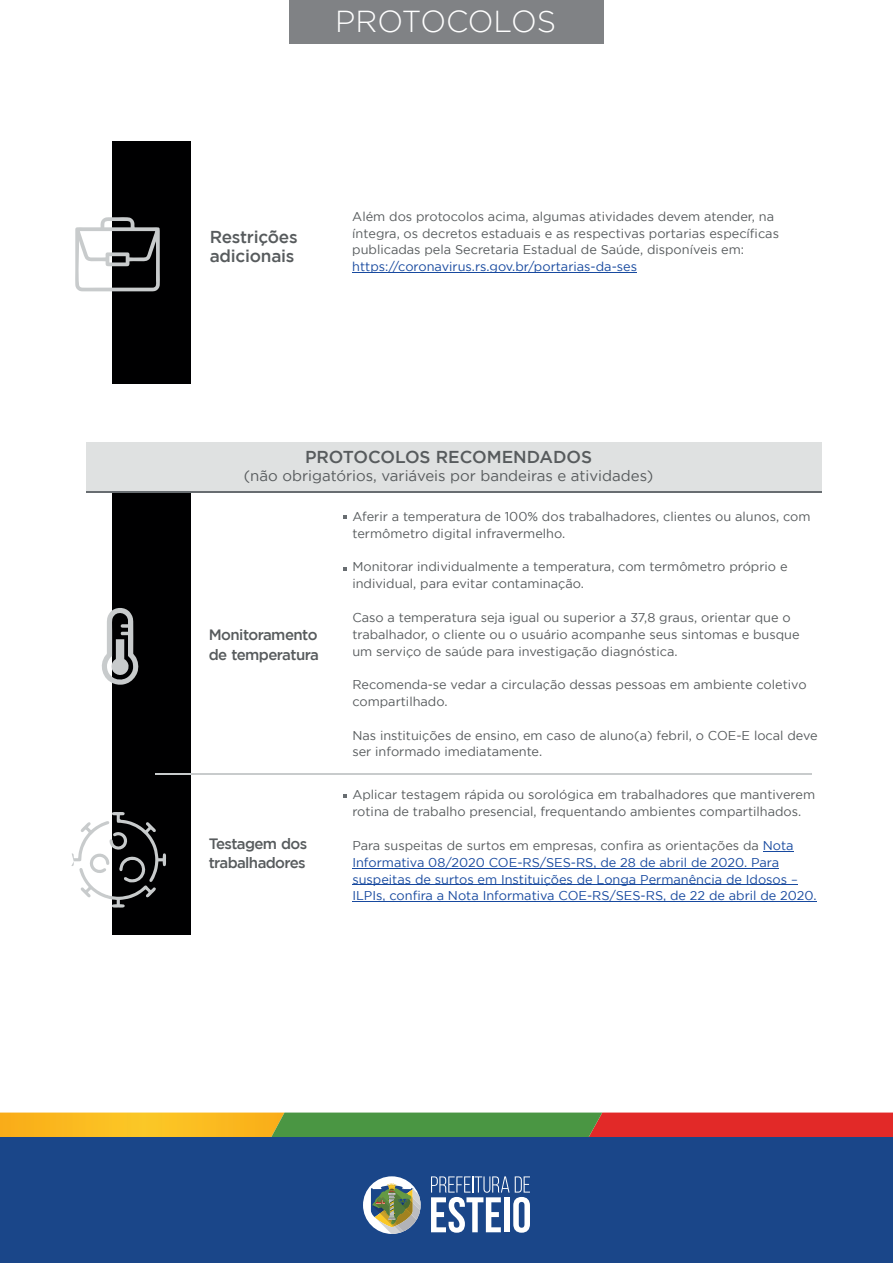
<style>
.page{position:relative;width:893px;height:1263px;background:#fff}
.page>*{position:absolute;margin:0;border:0;box-sizing:border-box;transform-origin:0 0}
.t1{font:300 30.3px "Gotham";letter-spacing:-.005em;color:#fff}
.t2{font:500 17.25px/19.4px "Gotham";letter-spacing:-.015em;color:#575b5d}
.t3{font:500 15px/19.5px "Gotham";letter-spacing:-.04em;color:#575b5d}
.t4{font:15px "Gotham";color:#575b5d}
.t5{font:12.75px/16.8px "Gotham";color:#575b5d}
.t6{font:12.75px/16.8px "Gotham";color:#17499f}
.s1{color:#575b5d}
</style>
<div class="page">
<svg style="left:0;top:1112px;width:893px;height:26px"></svg>
<div style="left:0;top:1138px;width:893px;height:125px;background:#1a4689"></div>
<svg style="left:431px;top:1176px;width:99px;height:57px"></svg>
<div style="left:363px;top:1176px;width:58px;height:58px;background:#fff;border-radius:50%"></div>
<svg style="left:371px;top:1183px;width:50px;height:51px"></svg>
<div style="left:289px;top:0;width:314px;height:43px;background:#808285"></div>
<div style="left:112px;top:141px;width:78px;height:243px;background:#000001"></div>
<hr style="left:352px;top:272px;width:285px;height:1px;background:#17499f">
<svg style="left:75px;top:217px;width:85px;height:74px"></svg>
<div style="left:112px;top:492px;width:78px;height:443px;background:#000001"></div>
<svg style="left:343px;top:515px;width:4px;height:4px"></svg>
<svg style="left:102px;top:608px;width:37px;height:77px"></svg>
<div style="left:86px;top:442px;width:735px;height:49px;background:#dfe1e1"></div>
<hr style="left:86px;top:491px;width:735px;height:1px;background:#686d71">
<hr style="left:155px;top:774px;width:657px;height:1px;background:#c8cbcc">
<hr style="left:763px;top:851px;width:31px;height:1px;background:#17499f">
<hr style="left:352px;top:868px;width:427px;height:1px;background:#17499f">
<hr style="left:352px;top:885px;width:446px;height:1px;background:#17499f">
<hr style="left:352px;top:901px;width:96px;height:1px;background:#17499f">
<hr style="left:448px;top:901px;width:368px;height:1px;background:#17499f">
<svg style="left:343px;top:794px;width:4px;height:4px"></svg>
<svg style="left:71px;top:812px;width:96px;height:96px"></svg>
<svg style="left:343px;top:567px;width:4px;height:3px"></svg>
<h1 class="t1" style="left:335px;top:5px;width:222px">PROTOCOLOS</h1>
<h2 class="t2" style="left:210px;top:227px;width:90px">Restrições adicionais</h2>
<p class="t5" style="left:352px;top:208px;width:428px">Além dos protocolos acima, algumas atividades devem atender, na íntegra, os decretos estaduais e as respectivas portarias específicas publicadas pela Secretaria Estadual de Saúde, disponíveis em:</p>
<p class="t6" style="left:352px;top:258px;width:286px">https://coronavirus.rs.gov.br/portarias-da-ses</p>
<h2 class="t2" style="left:305px;top:447px;width:289px">PROTOCOLOS RECOMENDADOS</h2>
<p class="t4" style="left:244px;top:468px;width:411px">(não obrigatórios, variáveis por bandeiras e atividades)</p>
<p class="t3" style="left:209px;top:625px;width:112px">Monitoramento de temperatura</p>
<p class="t3" style="left:209px;top:833px;width:100px">Testagem dos trabalhadores</p>
<p class="t5" style="left:352px;top:508px;width:460px">Aferir a temperatura de 100% dos trabalhadores, clientes ou alunos, com termômetro digital infravermelho.</p>
<p class="t5" style="left:352px;top:558px;width:437px">Monitorar individualmente a temperatura, com termômetro próprio e individual, para evitar contaminação.</p>
<p class="t5" style="left:352px;top:609px;width:449px">Caso a temperatura seja igual ou superior a 37,8 graus, orientar que o trabalhador, o cliente ou o usuário acompanhe seus sintomas e busque um serviço de saúde para investigação diagnóstica.</p>
<p class="t5" style="left:352px;top:676px;width:456px">Recomenda-se vedar a circulação dessas pessoas em ambiente coletivo compartilhado.</p>
<p class="t5" style="left:352px;top:726px;width:467px">Nas instituições de ensino, em caso de aluno(a) febril, o COE-E local deve ser informado imediatamente.</p>
<p class="t5" style="left:352px;top:786px;width:464px">Aplicar testagem rápida ou sorológica em trabalhadores que mantiverem rotina de trabalho presencial, frequentando ambientes compartilhados.</p>
<p class="t6" style="left:352px;top:837px;width:466px"><span class="s1">Para suspeitas de surtos em empresas, confira as orientações da</span> Nota Informativa 08/2020 COE-RS/SES-RS, de 28 de abril de 2020. Para suspeitas de surtos em Instituições de Longa Permanência de Idosos – ILPIs, confira a Nota Informativa COE-RS/SES-RS, de 22 de abril de 2020.</p>
</div>
